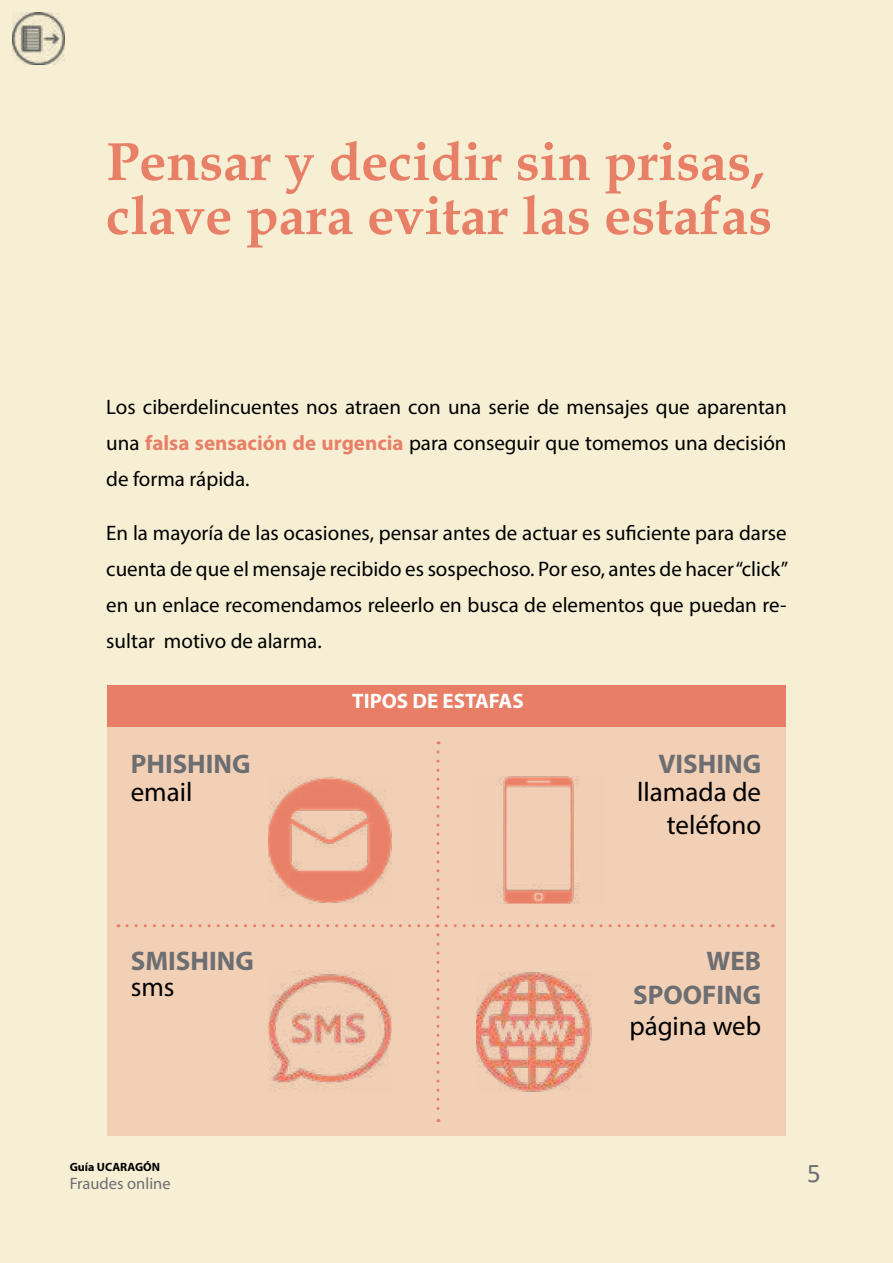
<style>
.page{position:relative;width:893px;height:1263px;background:#f6efd4}
.page>*{position:absolute;margin:0;border:0;box-sizing:border-box;transform-origin:0 0}
.t1{font:700 54px/54px "Book Antiqua";color:#e88067}
.t2{font:700 27px/33.8px "Myriad Pro";color:#6d6e71;text-align:right}
.t3{font:27px/33.8px "Myriad Pro";color:#000;text-align:right}
.t4{font:27px "Calibri";color:#6d6e71}
.t5{font:21px/36px "Myriad Pro";color:#000;text-align:justify}
.t6{font:700 21px "Myriad Pro";color:#fff}
.t7{font:16.5px "Myriad Pro";color:#6d6e71}
.t8{font:700 12px "Myriad Pro";color:#000}
.s1{font-weight:700;color:#e88067}
</style>
<div class="page">
<img style="left:13px;top:13px;width:52px;height:52px">
<div style="left:107px;top:724px;width:679px;height:411px;background:#f2d0b6"></div>
<div style="left:107px;top:685px;width:679px;height:41px;background:#e87e65"></div>
<svg style="left:127px;top:752px;width:646px;height:370px"></svg>
<h1 class="t1" style="left:106px;top:135px;width:667px">Pensar y decidir sin prisas, clave para evitar las estafas</h1>
<p class="t5" style="left:106px;top:389px;width:682px">Los ciberdelincuentes nos atraen con una serie de mensajes que aparentan una <span class="s1">falsa sensación de urgencia</span> para conseguir que tomemos una decisión de forma rápida.</p>
<p class="t5" style="left:106px;top:515px;width:684px">En la mayoría de las ocasiones, pensar antes de actuar es suficiente para darse cuenta de que el mensaje recibido es sospechoso. Por eso, antes de hacer “click” en un enlace recomendamos releerlo en busca de elementos que puedan re&shy;sultar motivo de alarma.</p>
<p class="t2" style="left:131px;top:746px;width:121px">PHISHING</p>
<p class="t3" style="left:131px;top:774px;width:63px">email</p>
<p class="t2" style="left:131px;top:943px;width:125px">SMISHING</p>
<p class="t3" style="left:131px;top:970px;width:45px">sms</p>
<p class="t6" style="left:352px;top:688px;width:173px">TIPOS DE ESTAFAS</p>
<p class="t2" style="left:658px;top:746px;width:104px">VISHING</p>
<p class="t3" style="left:637px;top:774px;width:126px">llamada de teléfono</p>
<p class="t2" style="left:633px;top:943px;width:129px">WEB<br>SPOOFING</p>
<p class="t3" style="left:629px;top:1008px;width:133px">página web</p>
<p class="t8" style="left:70px;top:1159px;width:92px">Guía UCARAGÓN</p>
<p class="t7" style="left:70px;top:1173px;width:102px">Fraudes online</p>
<p class="t4" style="left:807px;top:1154px;width:15px">5</p>
</div>
